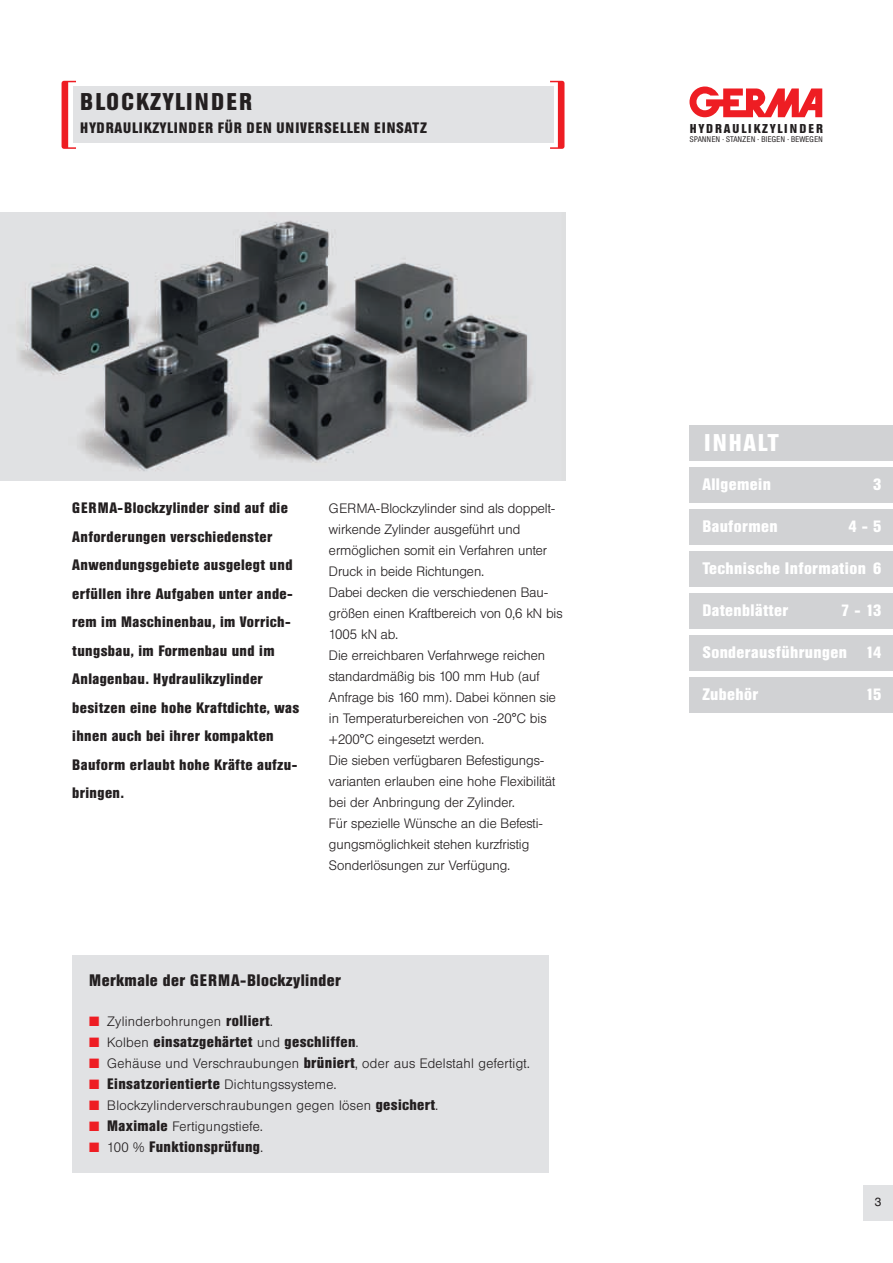
<style>
.page{position:relative;width:893px;height:1263px;background:#fff}
.page>*{position:absolute;margin:0;border:0;box-sizing:border-box;transform-origin:0 0}
.t1{font:700 24px "Helvetica Con BQ";letter-spacing:.09em;color:#231f20}
.t2{font:700 24px "Helvetica Con BQ";letter-spacing:.07em;color:#fff}
.t3{font:700 16.5px "Helvetica Con BQ";letter-spacing:.025em;color:#fff}
.t4{font:700 16.5px "Helvetica Con BQ";letter-spacing:.025em;color:#231f20}
.t5{font:700 15px/28.5px "Helvetica Con BQ";letter-spacing:.025em;color:#231f20}
.t6{font:700 15px "Helvetica Con BQ";letter-spacing:.045em;color:#231f20}
.t7{font:300 13.5px/21px "Helvetica BQ";color:#231f20}
.t8{font:300 13.5px "Helvetica BQ";letter-spacing:.025em;color:#231f20}
.t9{font:700 12.75px "Helvetica Con BQ";letter-spacing:.145em;color:#231f20}
.t10{font:12px "Helvetica";color:#231f20}
.t11{font:300 8.1px "Helvetica Con BQ";letter-spacing:.06em;color:#231f20}
.s1{color:#ee1d23}
.s2{font-family:"Helvetica Con BQ";font-weight:700;font-size:15px}
.s3{font-family:"Helvetica BQ";font-weight:300;font-size:13.5px}
</style>
<div class="page">
<div style="left:863px;top:1185px;width:30px;height:35px;background:#e1e2e4"></div>
<div style="left:690px;top:425px;width:203px;height:36px;background:#d1d2d4"></div>
<div style="left:690px;top:467px;width:203px;height:36px;background:#d1d2d4"></div>
<div style="left:690px;top:509px;width:203px;height:36px;background:#d1d2d4"></div>
<div style="left:690px;top:551px;width:203px;height:36px;background:#d1d2d4"></div>
<div style="left:690px;top:593px;width:203px;height:36px;background:#d1d2d4"></div>
<div style="left:690px;top:635px;width:203px;height:36px;background:#d1d2d4"></div>
<div style="left:690px;top:677px;width:203px;height:36px;background:#d1d2d4"></div>
<div style="left:73px;top:87px;width:480px;height:56px;background:#e1e2e4"></div>
<svg style="left:62px;top:81px;width:14px;height:68px"></svg>
<svg style="left:550px;top:81px;width:14px;height:68px"></svg>
<img style="left:0;top:213px;width:566px;height:267px">
<svg style="left:689px;top:87px;width:133px;height:30px"></svg>
<div style="left:72px;top:955px;width:477px;height:217px;background:#e1e2e4"></div>
<h1 class="t1" style="left:80px;top:89px;width:173px">BLOCKZYLINDER</h1>
<p class="t6" style="left:80px;top:119px;width:348px">HYDRAULIKZYLINDER FÜR DEN UNIVERSELLEN EINSATZ</p>
<p class="t5" style="left:72px;top:494px;width:229px">GERMA-Blockzylinder sind auf die<br>Anforderungen verschiedenster<br>Anwendungsgebiete ausgelegt und erfüllen ihre Aufgaben unter ande&shy;rem im Maschinenbau, im Vorrich&shy;tungsbau, im Formenbau und im<br>Anlagenbau. Hydraulikzylinder besitzen eine hohe Kraftdichte, was ihnen auch bei ihrer kompakten<br>Bauform erlaubt hohe Kräfte aufzu&shy;bringen.</p>
<p class="t7" style="left:329px;top:497px;width:235px">GERMA-Blockzylinder sind als doppelt&shy;wirkende Zylinder ausgeführt und ermöglichen somit ein Verfahren unter Druck in beide Richtungen.<br>Dabei decken die verschiedenen Bau&shy;größen einen Kraftbereich von 0,6 kN bis 1005 kN ab.<br>Die erreichbaren Verfahrwege reichen standardmäßig bis 100 mm Hub (auf Anfrage bis 160 mm). Dabei können sie in Temperaturbereichen von -20°C bis +200°C eingesetzt werden.<br>Die sieben verfügbaren Befestigungs&shy;varianten erlauben eine hohe Flexibilität bei der Anbringung der Zylinder.<br>Für spezielle Wünsche an die Befesti&shy;gungsmöglichkeit stehen kurzfristig Sonderlösungen zur Verfügung.</p>
<p class="t4" style="left:89px;top:971px;width:253px">Merkmale der GERMA-Blockzylinder</p>
<p class="t8" style="left:89px;top:1014px;width:185px"><span class="s1">■</span> Zylinderbohrungen <span class="s2">rolliert</span>.</p>
<p class="t5" style="left:89px;top:1027px;width:271px"><span class="s1">■</span> <span class="s3">Kolben</span> einsatzgehärtet <span class="s3">und</span> geschliffen<span class="s3">.</span></p>
<p class="t8" style="left:89px;top:1056px;width:442px"><span class="s1">■</span> Gehäuse und Verschraubungen <span class="s2">brüniert</span>, oder aus Edelstahl gefertigt.</p>
<p class="t5" style="left:89px;top:1069px;width:249px"><span class="s1">■</span> Einsatzorientierte <span class="s3">Dichtungssysteme.</span></p>
<p class="t8" style="left:89px;top:1098px;width:350px"><span class="s1">■</span> Blockzylinderverschraubungen gegen lösen <span class="s2">gesichert</span>.</p>
<p class="t8" style="left:89px;top:1119px;width:175px"><span class="s1">■</span> <span class="s2">Maximale</span> Fertigungstiefe.</p>
<p class="t5" style="left:89px;top:1132px;width:175px"><span class="s1">■</span> <span class="s3">100 %</span> Funktionsprüfung<span class="s3">.</span></p>
<p class="t9" style="left:690px;top:122px;width:135px">HYDRAULIKZYLINDER</p>
<p class="t11" style="left:690px;top:135px;width:134px">SPANNEN · STANZEN · BIEGEN · BEWEGEN</p>
<h1 class="t2" style="left:704px;top:429px;width:76px">INHALT</h1>
<p class="t3" style="left:702px;top:475px;width:70px">Allgemein</p>
<p class="t3" style="left:873px;top:475px;width:10px">3</p>
<p class="t3" style="left:702px;top:517px;width:77px">Bauformen</p>
<p class="t3" style="left:849px;top:517px;width:34px">4 - 5</p>
<p class="t3" style="left:702px;top:559px;width:181px">Technische Information 6</p>
<p class="t3" style="left:702px;top:601px;width:87px">Datenblätter</p>
<p class="t3" style="left:841px;top:601px;width:42px">7 - 13</p>
<p class="t3" style="left:702px;top:643px;width:181px">Sonderausführungen 14</p>
<p class="t3" style="left:702px;top:685px;width:58px">Zubehör</p>
<p class="t3" style="left:866px;top:685px;width:17px">15</p>
<p class="t10" style="left:875px;top:1195px;width:8px">3</p>
</div>
